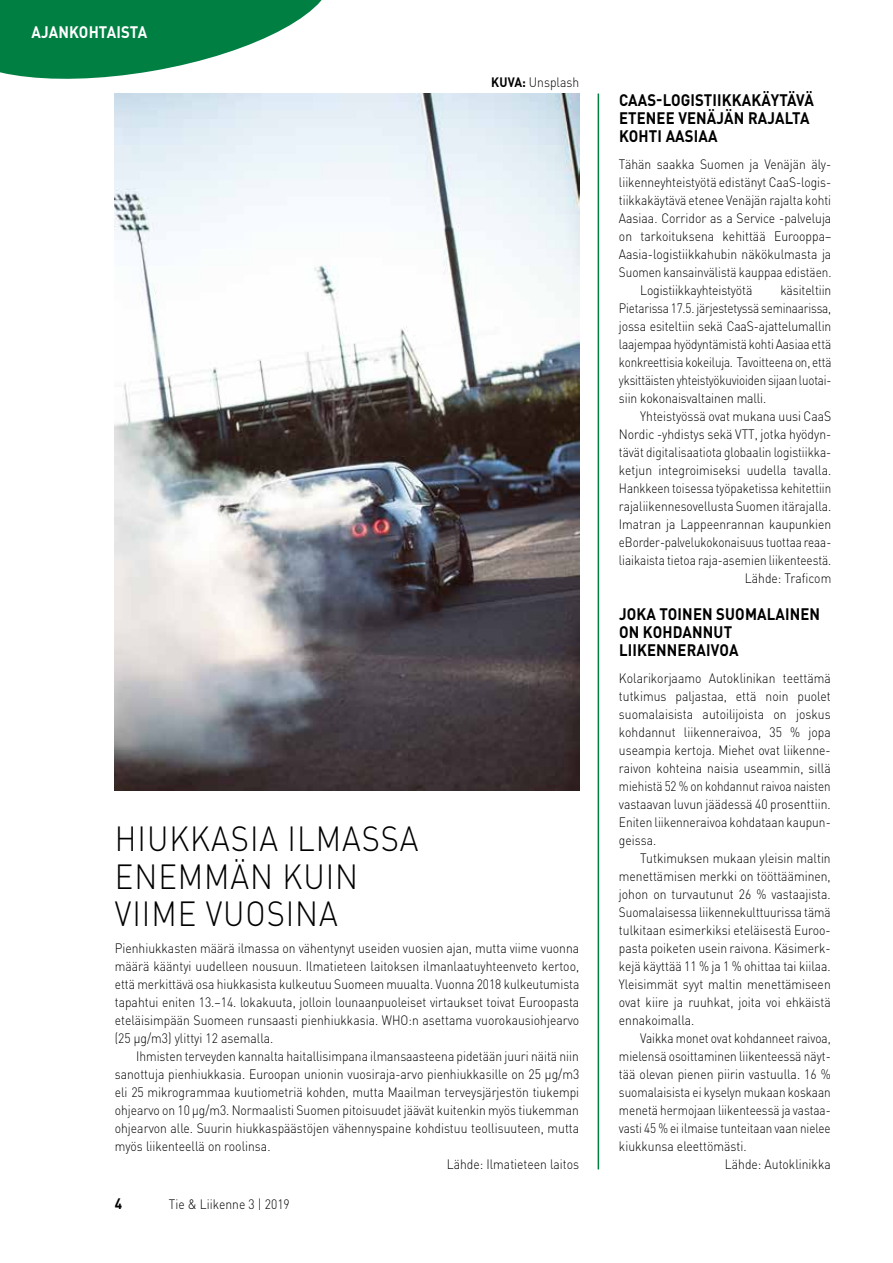
<style>
.page{position:relative;width:893px;height:1263px;background:#fff}
.page>*{position:absolute;margin:0;border:0;box-sizing:border-box;transform-origin:0 0}
.t1{font:300 34.5px/37.5px "DIN Pro";letter-spacing:.03em;color:#000;scale:.9 1}
.t2{font:700 16.5px/18px "DIN Pro";letter-spacing:.01em;color:#000;scale:.9 1}
.t3{font:700 16.5px "DIN Pro";letter-spacing:.01em;color:#fff;scale:.9 1}
.t4{font:700 15px "DIN Pro";color:#000;scale:.9 1}
.t5{font:300 13.5px/18px "DIN Pro";color:#000;text-align:justify;scale:.9 1}
.t6{font:300 13.5px "DIN Pro";color:#000;scale:.89 1}
.t7{font:300 13.5px "DIN Pro";color:#000;scale:.87 1}
.t8{font:300 13.5px "DIN Pro";color:#000;scale:.88 1}
.s1{font-weight:700}
</style>
<div class="page">
<svg style="left:0;top:0;width:322px;height:79px"></svg>
<hr style="left:598px;top:94px;width:1px;height:1075px;background:#007f43">
<img style="left:115px;top:93px;width:464px;height:697px">
<p class="t3" style="left:31px;top:21px;width:130px">AJANKOHTAISTA</p>
<p class="t5" style="left:491px;top:72px;width:99px"><span class="s1">KUVA:</span> Unsplash</p>
<h1 class="t1" style="left:115px;top:819px;width:339px">HIUKKASIA ILMASSA<br>ENEMMÄN KUIN<br>VIIME VUOSINA</h1>
<p class="t5" style="left:115px;top:938px;width:518px">Pienhiukkasten määrä ilmassa on vähentynyt useiden vuosien ajan, mutta viime vuonna määrä kääntyi uudelleen nousuun. Ilmatieteen laitoksen ilmanlaatuyhteenveto kertoo, että merkittävä osa hiukkasista kulkeutuu Suomeen muualta. Vuonna 2018 kulkeutumista tapahtui eniten 13.–14. lokakuuta, jolloin lounaanpuoleiset virtaukset toivat Euroopasta eteläisimpään Suomeen runsaasti pienhiukkasia. WHO:n asettama vuorokausiohjearvo (25 µg/m3) ylittyi 12 asemalla.</p>
<p class="t6" style="left:136px;top:1047px;width:499px">Ihmisten terveyden kannalta haitallisimpana ilmansaasteena pidetään juuri näitä niin</p>
<p class="t5" style="left:115px;top:1064px;width:518px">sanottuja pienhiukkasia. Euroopan unionin vuosiraja-arvo pienhiukkasille on 25 µg/m3</p>
<p class="t5" style="left:115px;top:1082px;width:518px">eli 25 mikrogrammaa kuutiometriä kohden, mutta Maailman terveysjärjestön tiukempi</p>
<p class="t6" style="left:115px;top:1101px;width:523px">ohjearvo on 10 µg/m3. Normaalisti Suomen pitoisuudet jäävät kuitenkin myös tiukemman</p>
<p class="t5" style="left:115px;top:1118px;width:517px">ohjearvon alle. Suurin hiukkaspäästöjen vähennyspaine kohdistuu teollisuuteen, mutta</p>
<p class="t5" style="left:115px;top:1136px;width:175px">myös liikenteellä on roolinsa.</p>
<p class="t5" style="left:447px;top:1154px;width:149px">Lähde: Ilmatieteen laitos</p>
<p class="t4" style="left:115px;top:1193px;width:10px">4</p>
<p class="t5" style="left:169px;top:1195px;width:136px">Tie &amp; Liikenne 3 | 2019</p>
<p class="t2" style="left:619px;top:91px;width:218px">CAAS-LOGISTIIKKAKÄYTÄVÄ<br>ETENEE VENÄJÄN RAJALTA<br>KOHTI AASIAA</p>
<p class="t5" style="left:619px;top:154px;width:237px">Tähän saakka Suomen ja Venäjän äly-</p>
<p class="t6" style="left:619px;top:173px;width:240px">liikenneyhteistyötä edistänyt CaaS-logis-</p>
<p class="t6" style="left:619px;top:191px;width:240px">tiikkakäytävä etenee Venäjän rajalta kohti</p>
<p class="t5" style="left:619px;top:208px;width:237px">Aasiaa. Corridor as a Service -palveluja</p>
<p class="t5" style="left:619px;top:226px;width:237px">on tarkoituksena kehittää Eurooppa–</p>
<p class="t5" style="left:619px;top:244px;width:237px">Aasia-logistiikkahubin näkökulmasta ja</p>
<p class="t7" style="left:619px;top:263px;width:246px">Suomen kansainvälistä kauppaa edistäen.</p>
<p class="t5" style="left:640px;top:280px;width:126px">Logistiikkayhteistyötä</p>
<p class="t5" style="left:619px;top:280px;width:238px;text-indent:161px">käsiteltiin Pietarissa 17.5. järjestetyssä seminaarissa, jossa esiteltiin sekä CaaS-ajattelumallin laajempaa hyödyntämistä kohti Aasiaa että konkreettisia kokeiluja. Tavoitteena on, että yksittäisten yhteistyökuvioiden sijaan luotai&shy;siin kokonaisvaltainen malli.</p>
<p class="t5" style="left:619px;top:406px;width:238px;text-align:right">Yhteistyössä ovat mukana uusi CaaS Nordic -yhdistys sekä VTT, jotka hyödyn&shy;tävät digitalisaatiota globaalin logistiikka&shy;ketjun integroimiseksi uudella tavalla.<br>Hankkeen toisessa työpaketissa kehitettiin rajaliikennesovellusta Suomen itärajalla.<br>Imatran ja Lappeenrannan kaupunkien eBorder-palvelukokonaisuus tuottaa reaa&shy;liaikaista tietoa raja-asemien liikenteestä.<br>Lähde: Traficom</p>
<p class="t2" style="left:619px;top:604px;width:225px">JOKA TOINEN SUOMALAINEN<br>ON KOHDANNUT<br>LIIKENNERAIVOA</p>
<p class="t5" style="left:619px;top:668px;width:237px">Kolarikorjaamo Autoklinikan teettämä tutkimus paljastaa, että noin puolet suomalaisista autoilijoista on joskus kohdannut liikenneraivoa, 35 % jopa useampia kertoja. Miehet ovat liikenne&shy;raivon kohteina naisia useammin, sillä miehistä 52 % on kohdannut raivoa naisten vastaavan luvun jäädessä 40 prosenttiin.<br>Eniten liikenneraivoa kohdataan kaupun&shy;geissa.</p>
<p class="t5" style="left:619px;top:848px;width:237px;text-indent:21px">Tutkimuksen mukaan yleisin maltin menettämisen merkki on tööttääminen, johon on turvautunut 26 % vastaajista.<br>Suomalaisessa liikennekulttuurissa tämä tulkitaan esimerkiksi eteläisestä Euroo&shy;pasta poiketen usein raivona. Käsimerk&shy;kejä käyttää 11 % ja 1 % ohittaa tai kiilaa.<br>Yleisimmät syyt maltin menettämiseen ovat kiire ja ruuhkat, joita voi ehkäistä ennakoimalla.</p>
<p class="t7" style="left:640px;top:1028px;width:221px">Vaikka monet ovat kohdanneet raivoa,</p>
<p class="t8" style="left:619px;top:1046px;width:242px">mielensä osoittaminen liikenteessä näyt-</p>
<p class="t5" style="left:619px;top:1064px;width:237px">tää olevan pienen piirin vastuulla. 16 %</p>
<p class="t7" style="left:619px;top:1082px;width:245px">suomalaisista ei kyselyn mukaan koskaan</p>
<p class="t7" style="left:619px;top:1100px;width:245px">menetä hermojaan liikenteessä ja vastaa-</p>
<p class="t7" style="left:619px;top:1118px;width:245px">vasti 45 % ei ilmaise tunteitaan vaan nielee</p>
<p class="t5" style="left:619px;top:1136px;width:143px">kiukkunsa eleettömästi.</p>
<p class="t5" style="left:725px;top:1154px;width:119px">Lähde: Autoklinikka</p>
</div>
